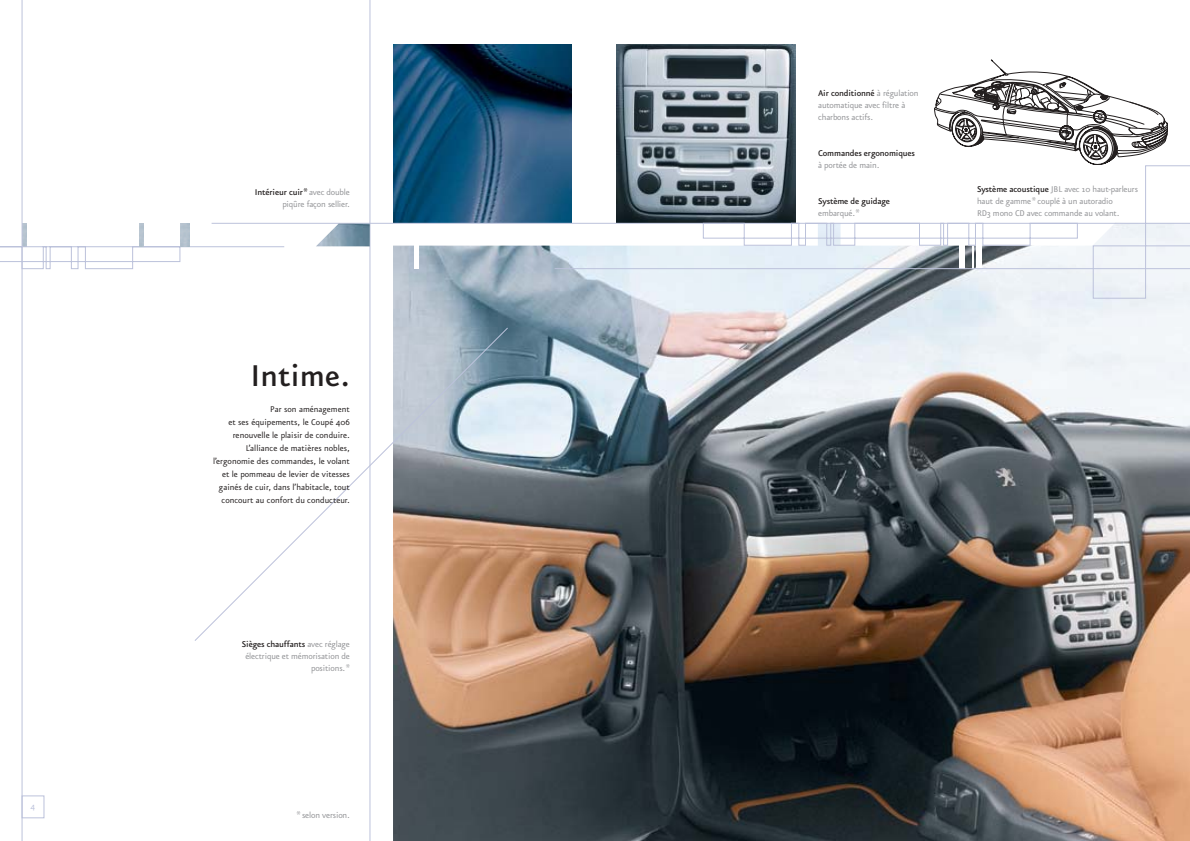
<style>
.page{position:relative;width:1190px;height:841px;background:#fff}
.page>*{position:absolute;margin:0;border:0;box-sizing:border-box;transform-origin:0 0}
.t1{font:500 36px "Eureka Sans";color:#231f1f}
.t2{font:10px/12px "Eureka Sans";letter-spacing:-.015em;color:#939497;text-align:right}
.t3{font:10px/13px "Eureka Sans";color:#231f1f;text-align:right}
.t4{font:500 10px "Eureka Sans";letter-spacing:-.015em;color:#231f1f}
.t5{font:10px "Eureka Sans";color:#bcc2db}
.s1{font-weight:500;color:#231f1f}
</style>
<div class="page">
<img style="left:393px;top:299px;width:797px;height:542px">
<img style="left:393px;top:44px;width:179px;height:121px">
<img style="left:617px;top:44px;width:179px;height:121px">
<svg style="left:194px;top:327px;width:315px;height:315px"></svg>
<div style="left:22px;top:796px;width:22px;height:22px;border:1px solid #bcc2db"></div>
<hr style="left:22px;top:0;width:1px;height:841px;background:#bcc2db">
<hr style="left:370px;top:0;width:1px;height:841px;background:#bcc2db">
<svg style="left:0;top:246px;width:211px;height:23px"></svg>
<svg style="left:934px;top:60px;width:234px;height:105px"></svg>
<svg style="left:211px;top:165px;width:979px;height:134px"></svg>
<img style="left:316px;top:224px;width:54px;height:22px">
<p class="t5" style="left:31px;top:803px;width:6px">4</p>
<p class="t2" style="left:255px;top:187px;width:97px"><span class="s1">Intérieur cuir*</span> avec double piqûre façon sellier.</p>
<h1 class="t1" style="left:251px;top:363px;width:101px">Intime.</h1>
<p class="t3" style="left:213px;top:403px;width:138px">Par son aménagement<br>et ses équipements, le Coupé 406 renouvelle le plaisir de conduire.<br>L’alliance de matières nobles, l’ergonomie des commandes, le volant et le pommeau de levier de vitesses gainés de cuir, dans l’habitacle, tout concourt au confort du conducteur.</p>
<p class="t2" style="left:242px;top:639px;width:109px"><span class="s1">Sièges chauffants</span> avec réglage électrique et mémorisation de positions.*</p>
<p class="t2" style="left:297px;top:810px;width:54px">* selon version.</p>
<p class="t2" style="left:818px;top:88px;width:102px;text-align:left"><span class="s1">Air conditionné</span> à régulation automatique avec filtre à charbons actifs.</p>
<p class="t4" style="left:818px;top:150px;width:98px">Commandes ergonomiques</p>
<p class="t2" style="left:818px;top:160px;width:63px">à portée de main.</p>
<p class="t4" style="left:818px;top:198px;width:73px">Système de guidage</p>
<p class="t2" style="left:818px;top:208px;width:43px">embarqué.*</p>
<p class="t2" style="left:977px;top:184px;width:162px;text-align:left"><span class="s1">Système acoustique</span> JBL avec 10 haut-parleurs haut de gamme* couplé à un autoradio<br>RD3 mono CD avec commande au volant.</p>
</div>
